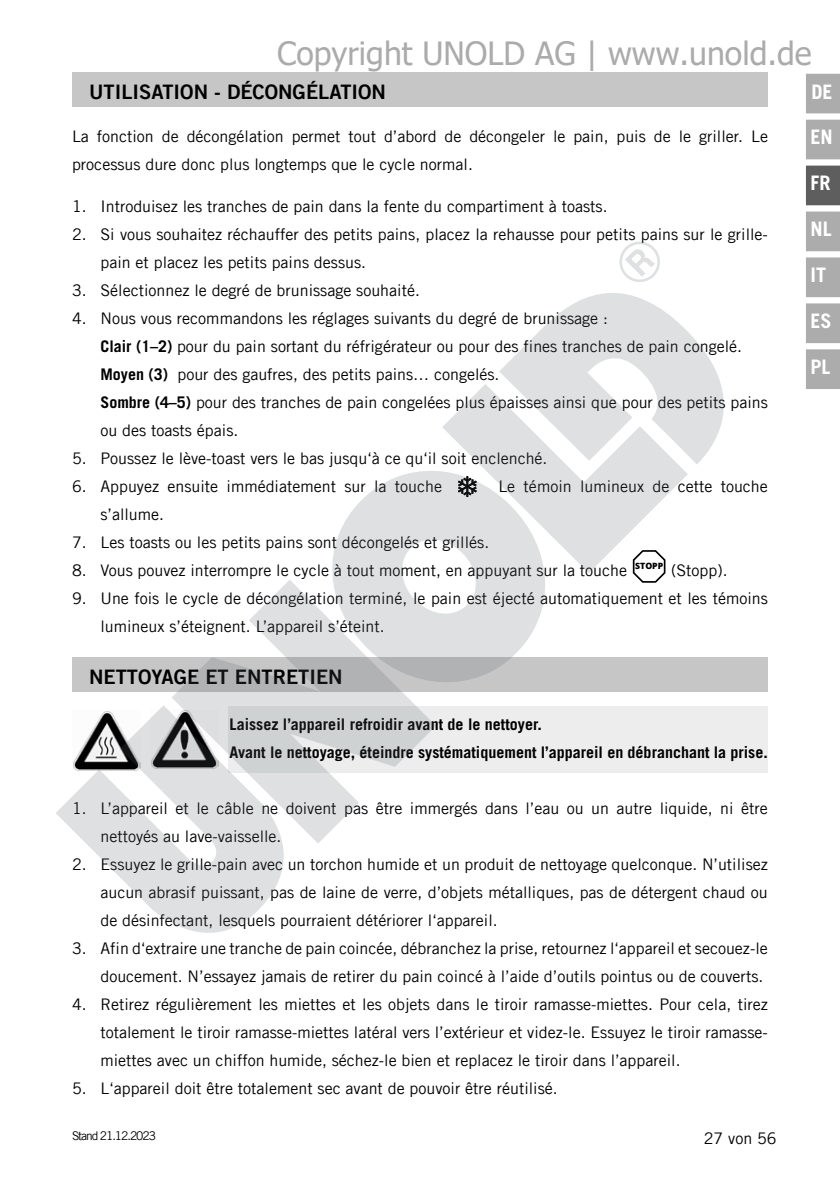
<style>
.page{position:relative;width:840px;height:1191px;background:#fff}
.page>*{position:absolute;margin:0;border:0;box-sizing:border-box;transform-origin:0 0}
.t1{font:32px "Tahoma";color:#ababab}
.t2{font:20px "Trade Gothic LT Com Bd 2";color:#000}
.t3{font:700 20px "Trade Gothic LT Com";color:#fff}
.t4{font:16px/28px "Trade Gothic LT Com";color:#000}
.t5{font:700 16px/28px "Trade Gothic LT Com";color:#000}
.t6{font:12px "Trade Gothic LT Com";letter-spacing:-.09em;color:#000}
.t7{font:800 8.8px "Open Sans";color:#000}
.s1{font-weight:700}
</style>
<div class="page">
<div style="left:805px;top:74px;width:34px;height:39px;background:#acacac"></div>
<div style="left:805px;top:120px;width:34px;height:39px;background:#acacac"></div>
<div style="left:805px;top:166px;width:34px;height:39px;background:#5f5e5e"></div>
<div style="left:805px;top:211px;width:34px;height:40px;background:#acacac;border:2px solid #acacac"></div>
<div style="left:805px;top:257px;width:34px;height:40px;background:#acacac;border:2px solid #acacac"></div>
<div style="left:805px;top:303px;width:34px;height:40px;background:#acacac;border:2px solid #acacac"></div>
<div style="left:805px;top:349px;width:34px;height:40px;background:#acacac;border:2px solid #acacac"></div>
<div style="left:228px;top:707px;width:539px;height:66px;background:#ededed"></div>
<div style="left:72px;top:72px;width:695px;height:34px;background:#c6c6c6"></div>
<svg style="left:632px;top:573px;width:33px;height:10px"></svg>
<div style="left:72px;top:657px;width:695px;height:34px;background:#c6c6c6"></div>
<svg style="left:543px;top:293px;width:181px;height:182px;fill:#dee0e1"></svg>
<svg style="left:442px;top:328px;width:245px;height:245px;fill:#dee0e1"></svg>
<svg style="left:332px;top:428px;width:255px;height:279px;fill:#dee0e1"></svg>
<svg style="left:171px;top:579px;width:265px;height:264px"></svg>
<svg style="left:56px;top:702px;width:260px;height:231px;fill:#dee0e1"></svg>
<svg style="left:619px;top:241px;width:41px;height:41px"></svg>
<h1 class="t1" style="left:277px;top:32px;width:535px">Copyright UNOLD AG | www.unold.de</h1>
<p class="t2" style="left:89px;top:79px;width:298px">UTILISATION - DÉCONGÉLATION</p>
<p class="t4" style="left:72px;top:122px;width:697px">La fonction de décongélation permet tout d’abord de décongeler le pain, puis de le griller. Le processus dure donc plus longtemps que le cycle normal.</p>
<p class="t4" style="left:72px;top:192px;width:536px">1. Introduisez les tranches de pain dans la fente du compartiment à toasts.</p>
<p class="t4" style="left:100px;top:220px;width:668px;text-indent:-28px">2. Si vous souhaitez réchauffer des petits pains, placez la rehausse pour petits pains sur le grille&shy;pain et placez les petits pains dessus.</p>
<p class="t4" style="left:72px;top:276px;width:349px">3. Sélectionnez le degré de brunissage souhaité.</p>
<p class="t4" style="left:100px;top:304px;width:668px;text-indent:-28px">4. Nous vous recommandons les réglages suivants du degré de brunissage :<br><span class="s1">Clair (1–2)</span> pour du pain sortant du réfrigérateur ou pour des fines tranches de pain congelé.<br><span class="s1">Moyen (3)</span> pour des gaufres, des petits pains… congelés.<br><span class="s1">Sombre (4–5)</span> pour des tranches de pain congelées plus épaisses ainsi que pour des petits pains ou des toasts épais.</p>
<p class="t4" style="left:72px;top:444px;width:476px">5. Poussez le lève-toast vers le bas jusqu‘à ce qu‘il soit enclenché.</p>
<p class="t4" style="left:72px;top:472px;width:371px">6. Appuyez ensuite immédiatement sur la touche</p>
<p class="t4" style="left:498px;top:472px;width:271px">Le témoin lumineux de cette touche</p>
<p class="t4" style="left:100px;top:500px;width:65px">s’allume.</p>
<p class="t4" style="left:72px;top:528px;width:418px">7. Les toasts ou les petits pains sont décongelés et grillés.</p>
<p class="t4" style="left:72px;top:556px;width:556px">8. Vous pouvez interrompre le cycle à tout moment, en appuyant sur la touche</p>
<p class="t4" style="left:670px;top:556px;width:58px">(Stopp).</p>
<p class="t4" style="left:100px;top:584px;width:668px;text-indent:-28px">9. Une fois le cycle de décongélation terminé, le pain est éjecté automatiquement et les témoins lumineux s’éteignent. L’appareil s’éteint.</p>
<p class="t7" style="left:634px;top:559px;width:30px">STOPP</p>
<p class="t2" style="left:89px;top:665px;width:255px">NETTOYAGE ET ENTRETIEN</p>
<p class="t5" style="left:229px;top:710px;width:539px">Laissez l’appareil refroidir avant de le nettoyer.<br>Avant le nettoyage, éteindre systématiquement l’appareil en débranchant la prise.</p>
<p class="t4" style="left:100px;top:794px;width:668px;text-indent:-28px">1. L’appareil et le câble ne doivent pas être immergés dans l’eau ou un autre liquide, ni être nettoyés au lave-vaisselle.</p>
<p class="t4" style="left:100px;top:850px;width:668px;text-align:justify;text-indent:-28px">2. Essuyez le grille-pain avec un torchon humide et un produit de nettoyage quelconque. N’utilisez aucun abrasif puissant, pas de laine de verre, d’objets métalliques, pas de détergent chaud ou de désinfectant, lesquels pourraient détériorer l‘appareil.</p>
<p class="t4" style="left:72px;top:934px;width:697px;text-align:right">3. Afin d‘extraire une tranche de pain coincée, débranchez la prise, retournez l‘appareil et secouez-le doucement. N’essayez jamais de retirer du pain coincé à l’aide d’outils pointus ou de couverts.</p>
<p class="t4" style="left:100px;top:990px;width:668px;text-align:justify;text-indent:-28px">4. Retirez régulièrement les miettes et les objets dans le tiroir ramasse-miettes. Pour cela, tirez totalement le tiroir ramasse-miettes latéral vers l’extérieur et videz-le. Essuyez le tiroir ramasse&shy;miettes avec un chiffon humide, séchez-le bien et replacez le tiroir dans l’appareil.</p>
<p class="t4" style="left:72px;top:1074px;width:487px">5. L‘appareil doit être totalement sec avant de pouvoir être réutilisé.</p>
<p class="t6" style="left:72px;top:1128px;width:85px">Stand 21.12.2023</p>
<p class="t4" style="left:703px;top:1124px;width:74px">27 von 56</p>
<p class="t3" style="left:811px;top:80px;width:23px">DE</p>
<p class="t3" style="left:810px;top:125px;width:24px">EN</p>
<p class="t3" style="left:810px;top:171px;width:21px">FR</p>
<p class="t3" style="left:810px;top:217px;width:23px">NL</p>
<p class="t3" style="left:810px;top:262px;width:17px">IT</p>
<p class="t3" style="left:810px;top:308px;width:23px">ES</p>
<p class="t3" style="left:810px;top:354px;width:21px">PL</p>
</div>
